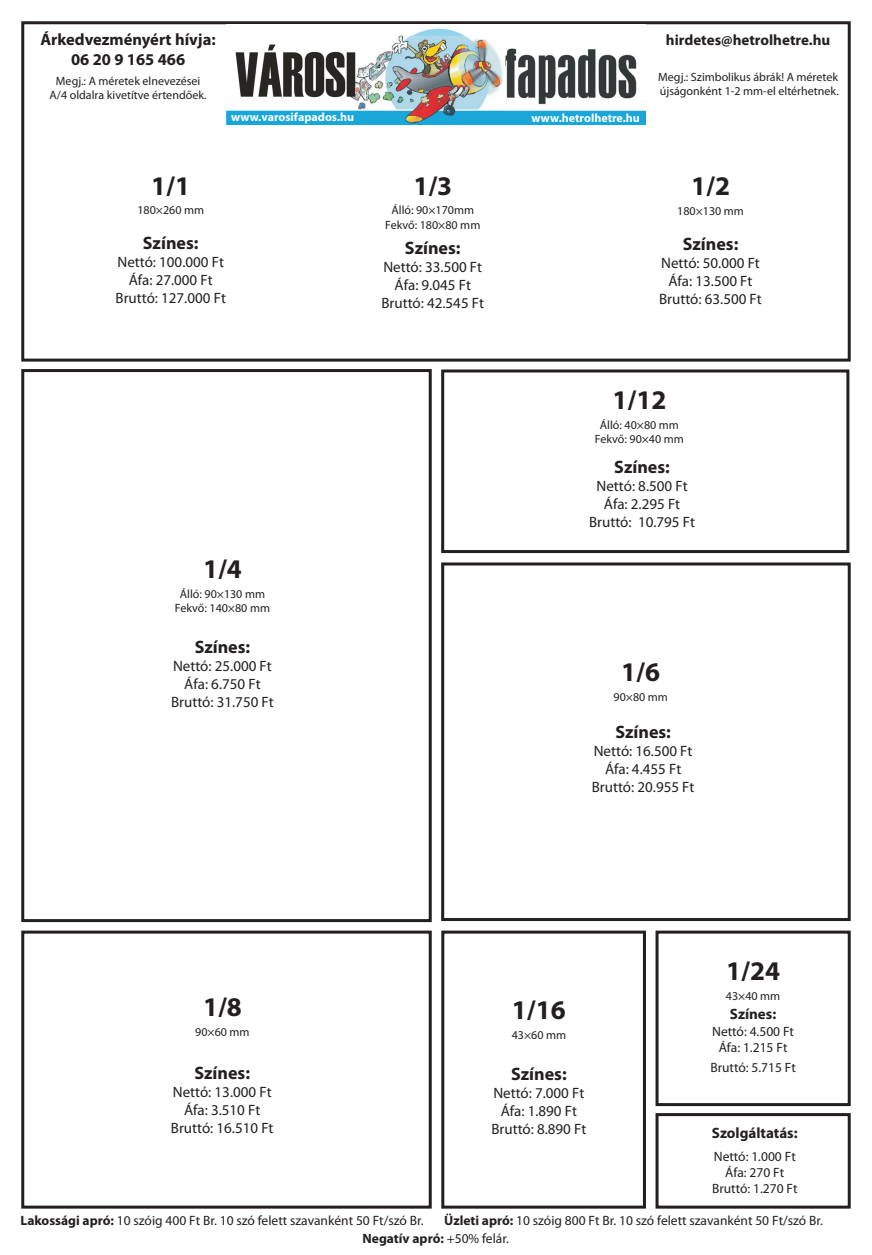
<style>
.page{position:relative;width:872px;height:1255px;background:#fff}
.page>*{position:absolute;margin:0;border:0;box-sizing:border-box;transform-origin:0 0}
.t1{font:700 27px "Myriad Pro";color:#231f20}
.t2{font:700 18px "Myriad Pro";color:#231f20}
.t3{font:700 16.5px/19.8px "Myriad Pro";color:#231f20;text-align:center}
.t4{font:15px/18px "Myriad Pro";color:#231f20;text-align:center}
.t5{font:700 15px "Myriad Pro";color:#231f20}
.t6{font:13.5px/16.2px "Myriad Pro";color:#231f20;text-align:center}
.t7{font:12px/14.4px "Myriad Pro";color:#231f20;text-align:center}
.t8{font:700 12px "Myriad Pro";color:#fff}
.s1{font-weight:700}
</style>
<div class="page">
<div style="left:21px;top:369px;width:411px;height:553px;border:3px solid #231f20"></div>
<div style="left:21px;top:930px;width:411px;height:278px;border:3px solid #231f20"></div>
<div style="left:441px;top:369px;width:408px;height:184px;border:3px solid #231f20"></div>
<div style="left:441px;top:562px;width:409px;height:359px;border:3px solid #231f20"></div>
<div style="left:441px;top:930px;width:205px;height:278px;border:3px solid #231f20"></div>
<div style="left:655px;top:930px;width:195px;height:176px;border:3px solid #231f20"></div>
<div style="left:655px;top:1113px;width:195px;height:95px;border:3px solid #231f20"></div>
<div style="left:21px;top:21px;width:829px;height:340px;border:3px solid #231f20"></div>
<img style="left:226px;top:24px;width:419px;height:101px">
<p class="t3" style="left:40px;top:29px;width:177px">Árkedvezményért hívja:<br>06 20 9 165 466</p>
<p class="t5" style="left:666px;top:30px;width:166px">hirdetes@hetrolhetre.hu</p>
<p class="t7" style="left:658px;top:69px;width:182px;text-align:left">Megj.: Szimbolikus ábrák! A méretek újságonként 1-2 mm-el eltérhetnek.</p>
<p class="t7" style="left:50px;top:74px;width:158px;line-height:13.5px">Megj.: A méretek elnevezései<br>A/4 oldalra kivetítve értendőek.</p>
<p class="t8" style="left:231px;top:109px;width:125px">www.varosifapados.hu</p>
<p class="t8" style="left:531px;top:110px;width:110px">www.hetrolhetre.hu</p>
<h1 class="t1" style="left:151px;top:168px;width:40px">1/1</h1>
<p class="t7" style="left:137px;top:203px;width:68px">180×260 mm</p>
<p class="t2" style="left:143px;top:231px;width:57px">Színes:</p>
<p class="t4" style="left:116px;top:253px;width:112px">Nettó: 100.000 Ft<br>Áfa: 27.000 Ft<br>Bruttó: 127.000 Ft</p>
<h1 class="t1" style="left:413px;top:168px;width:40px">1/3</h1>
<p class="t7" style="left:385px;top:203px;width:97px">Álló: 90×170mm<br>Fekvő: 180×80 mm</p>
<p class="t2" style="left:405px;top:236px;width:57px">Színes:</p>
<p class="t4" style="left:381px;top:258px;width:104px">Nettó: 33.500 Ft<br>Áfa: 9.045 Ft<br>Bruttó: 42.545 Ft</p>
<h1 class="t1" style="left:691px;top:168px;width:40px">1/2</h1>
<p class="t7" style="left:677px;top:203px;width:68px">180×130 mm</p>
<p class="t2" style="left:682px;top:232px;width:57px">Színes:</p>
<p class="t4" style="left:659px;top:253px;width:104px">Nettó: 50.000 Ft<br>Áfa: 13.500 Ft<br>Bruttó: 63.500 Ft</p>
<h1 class="t1" style="left:203px;top:551px;width:40px">1/4</h1>
<p class="t7" style="left:175px;top:586px;width:97px">Álló: 90×130 mm<br>Fekvő: 140×80 mm</p>
<p class="t2" style="left:195px;top:635px;width:57px">Színes:</p>
<p class="t4" style="left:171px;top:657px;width:104px">Nettó: 25.000 Ft<br>Áfa: 6.750 Ft<br>Bruttó: 31.750 Ft</p>
<h1 class="t1" style="left:203px;top:989px;width:40px">1/8</h1>
<p class="t7" style="left:195px;top:1024px;width:56px">90×60 mm</p>
<p class="t2" style="left:194px;top:1061px;width:57px">Színes:</p>
<p class="t4" style="left:171px;top:1082px;width:104px">Nettó: 13.000 Ft<br>Áfa: 3.510 Ft<br>Bruttó: 16.510 Ft</p>
<h1 class="t1" style="left:612px;top:382px;width:55px">1/12</h1>
<p class="t7" style="left:595px;top:417px;width:90px">Álló: 40×80 mm<br>Fekvő: 90×40 mm</p>
<p class="t2" style="left:614px;top:455px;width:57px">Színes:</p>
<p class="t4" style="left:589px;top:476px;width:107px">Nettó: 8.500 Ft<br>Áfa: 2.295 Ft<br>Bruttó: 10.795 Ft</p>
<h1 class="t1" style="left:621px;top:654px;width:40px">1/6</h1>
<p class="t7" style="left:613px;top:689px;width:56px">90×80 mm</p>
<p class="t2" style="left:615px;top:720px;width:57px">Színes:</p>
<p class="t4" style="left:592px;top:742px;width:104px">Nettó: 16.500 Ft<br>Áfa: 4.455 Ft<br>Bruttó: 20.955 Ft</p>
<h1 class="t1" style="left:512px;top:992px;width:55px">1/16</h1>
<p class="t7" style="left:512px;top:1027px;width:56px">43×60 mm</p>
<p class="t2" style="left:511px;top:1062px;width:57px">Színes:</p>
<p class="t4" style="left:491px;top:1083px;width:96px">Nettó: 7.000 Ft<br>Áfa: 1.890 Ft<br>Bruttó: 8.890 Ft</p>
<h1 class="t1" style="left:726px;top:952px;width:55px">1/24</h1>
<p class="t7" style="left:726px;top:988px;width:56px">43×40 mm</p>
<p class="t5" style="left:730px;top:1004px;width:48px">Színes:</p>
<p class="t6" style="left:712px;top:1022px;width:83px">Nettó: 4.500 Ft<br>Áfa: 1.215 Ft</p>
<p class="t6" style="left:710px;top:1058px;width:87px">Bruttó: 5.715 Ft</p>
<p class="t5" style="left:712px;top:1123px;width:87px">Szolgáltatás:</p>
<p class="t6" style="left:712px;top:1147px;width:87px">Nettó: 1.000 Ft<br>Áfa: 270 Ft<br>Bruttó: 1.270 Ft</p>
<p class="t6" style="left:362px;top:1210px;width:462px;line-height:18.1px;text-align:left;text-indent:82px"><span class="s1">Üzleti apró:</span> 10 szóig 800 Ft Br. 10 szó felett szavanként 50 Ft/szó Br.<br><span class="s1">Negatív apró:</span> +50% felár.</p>
<p class="t6" style="left:20px;top:1211px;width:404px"><span class="s1">Lakossági apró:</span> 10 szóig 400 Ft Br. 10 szó felett szavanként 50 Ft/szó Br.</p>
</div>
